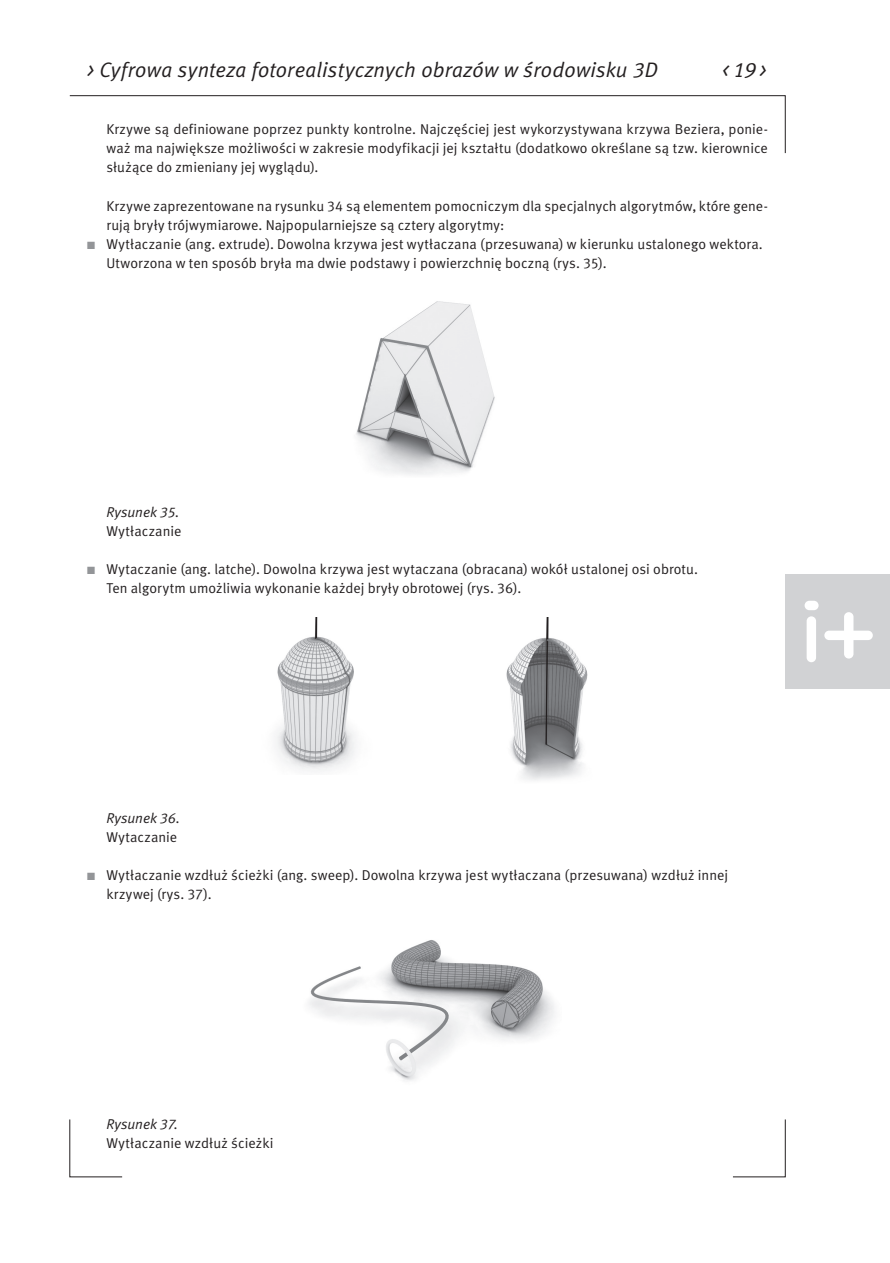
<style>
.page{position:relative;width:890px;height:1263px;background:#fff}
.page>*{position:absolute;margin:0;border:0;box-sizing:border-box;transform-origin:0 0}
.t1{font:italic 21px "Meta Normal CELF";letter-spacing:.01em;color:#231f20}
.t2{font:14.25px/19.2px "Meta Normal CELF";letter-spacing:.005em;color:#231f20}
.t3{font:italic 14.25px "Meta Normal CELF";color:#231f20}
.s1{color:#939598}
</style>
<div class="page">
<svg style="left:69px;top:95px;width:716px;height:58px"></svg>
<svg style="left:69px;top:1119px;width:54px;height:58px"></svg>
<svg style="left:733px;top:1119px;width:52px;height:58px"></svg>
<div style="left:784px;top:574px;width:105px;height:115px;background:#d1d2d4"></div>
<div style="left:806px;top:616px;width:9px;height:46px;background:#fff;border-radius:5px"></div>
<div style="left:804px;top:601px;width:14px;height:9px;background:#fff;border-radius:5px"></div>
<svg style="left:824px;top:612px;width:48px;height:46px"></svg>
<img style="left:356px;top:301px;width:139px;height:174px">
<img style="left:276px;top:617px;width:80px;height:154px">
<img style="left:506px;top:617px;width:82px;height:164px">
<img style="left:309px;top:940px;width:246px;height:141px">
<h1 class="t1" style="left:87px;top:57px;width:572px">&gt; Cyfrowa synteza fotorealistycznych obrazów w środowisku 3D</h1>
<h1 class="t1" style="left:722px;top:57px;width:45px">&lt; 19 &gt;</h1>
<p class="t2" style="left:106px;top:120px;width:662px;text-align:justify">Krzywe są definiowane poprzez punkty kontrolne. Najczęściej jest wykorzystywana krzywa Beziera, ponie&shy;waż ma największe możliwości w zakresie modyfikacji jej kształtu (dodatkowo określane są tzw. kierownice służące do zmieniany jej wyglądu).</p>
<p class="t2" style="left:106px;top:196px;width:662px">Krzywe zaprezentowane na rysunku 34 są elementem pomocniczym dla specjalnych algorytmów, które gene&shy;rują bryły trójwymiarowe. Najpopularniejsze są cztery algorytmy:</p>
<p class="t2" style="left:106px;top:234px;width:657px;text-indent:-19px"><span class="s1">■</span> Wytłaczanie (ang. extrude). Dowolna krzywa jest wytłaczana (przesuwana) w kierunku ustalonego wektora.<br>Utworzona w ten sposób bryła ma dwie podstawy i powierzchnię boczną (rys. 35).</p>
<p class="t3" style="left:106px;top:503px;width:75px">Rysunek 35.</p>
<p class="t2" style="left:106px;top:521px;width:76px">Wytłaczanie</p>
<p class="t2" style="left:106px;top:560px;width:593px;text-indent:-19px"><span class="s1">■</span> Wytaczanie (ang. latche). Dowolna krzywa jest wytaczana (obracana) wokół ustalonej osi obrotu.<br>Ten algorytm umożliwia wykonanie każdej bryły obrotowej (rys. 36).</p>
<p class="t3" style="left:106px;top:809px;width:75px">Rysunek 36.</p>
<p class="t2" style="left:106px;top:828px;width:72px">Wytaczanie</p>
<p class="t2" style="left:106px;top:866px;width:623px;text-indent:-19px"><span class="s1">■</span> Wytłaczanie wzdłuż ścieżki (ang. sweep). Dowolna krzywa jest wytłaczana (przesuwana) wzdłuż innej krzywej (rys. 37).</p>
<p class="t3" style="left:106px;top:1116px;width:73px">Rysunek 37.</p>
<p class="t2" style="left:106px;top:1134px;width:169px">Wytłaczanie wzdłuż ścieżki</p>
</div>
